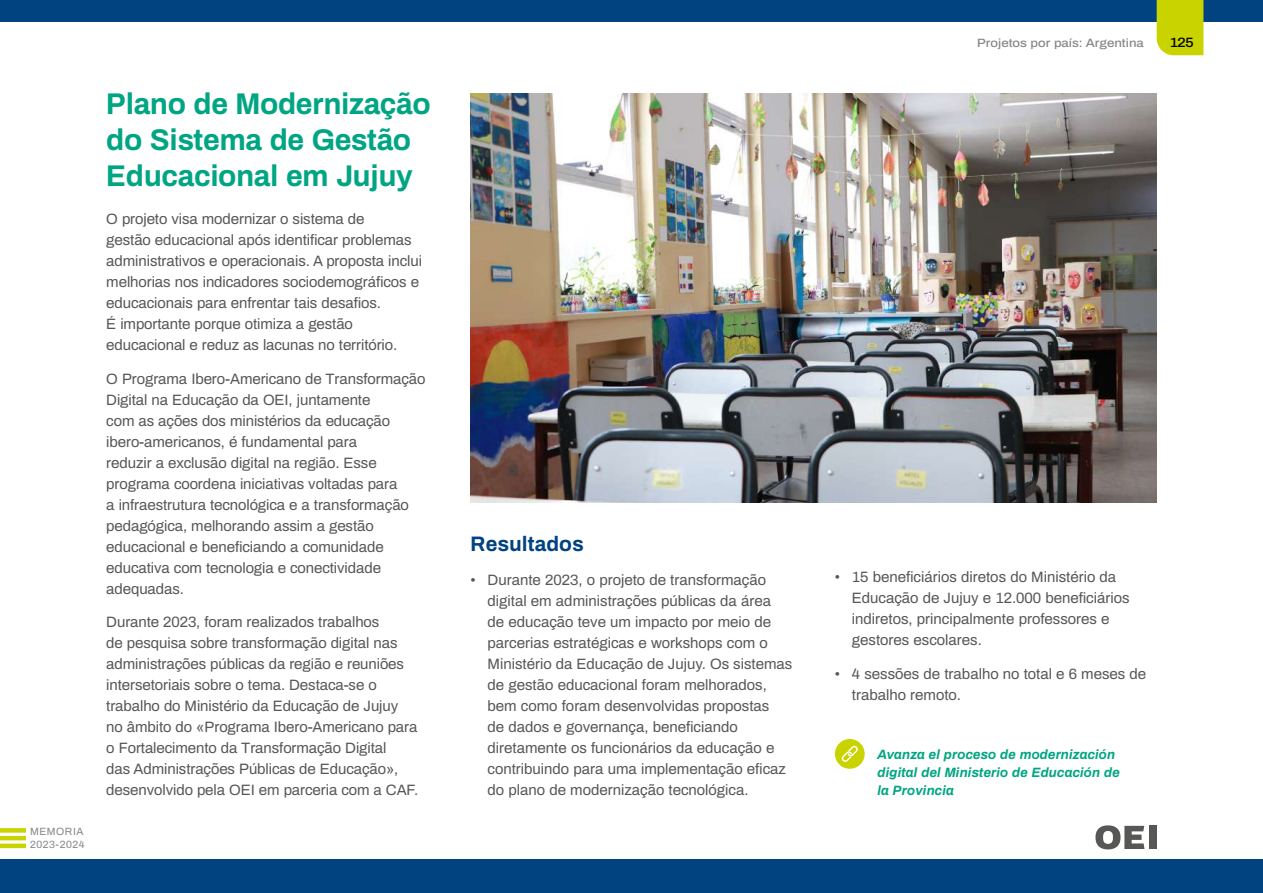
<style>
.page{position:relative;width:1263px;height:893px;background:#fff}
.page>*{position:absolute;margin:0;border:0;box-sizing:border-box;transform-origin:0 0}
.t1{font:700 30px/36px "Archivo";letter-spacing:-.015em;color:#00a583}
.t2{font:700 21px "Archivo";color:#004380}
.t3{font:15px/21px "Archivo";letter-spacing:-.005em;color:#575756}
.t4{font:italic 700 13.5px/18px "Archivo";color:#00a583}
.t5{font:500 13.5px "Archivo";color:#000;scale:1.1 1}
.t6{font:500 12px "Archivo";color:#878787;scale:1.1 1}
.t7{font:10.5px/12.6px "Archivo";letter-spacing:.05em;color:#878787}
.s1{font-family:"Arial"}
</style>
<div class="page">
<div style="left:0;top:0;width:1263px;height:21px;background:#004380"></div>
<div style="left:0;top:859px;width:1263px;height:34px;background:#004380"></div>
<div style="left:1157px;top:0;width:46px;height:55px;background:#c8d300"></div>
<svg style="left:1095px;top:825px;width:49px;height:24px"></svg>
<div style="left:1149px;top:826px;width:8px;height:23px;background:#575756"></div>
<hr style="left:0;top:844px;width:26px;height:4px;background:#c8d300">
<hr style="left:0;top:836px;width:26px;height:4px;background:#c8d300">
<div style="left:0;top:828px;width:26px;height:5px;background:#c8d300"></div>
<img style="left:471px;top:94px;width:686px;height:409px">
<div style="left:835px;top:739px;width:30px;height:30px;background:#c8d300;border-radius:50%"></div>
<svg style="left:842px;top:746px;width:16px;height:16px"></svg>
<p class="t7" style="left:30px;top:825px;width:56px">MEMORIA<br>2023-2024</p>
<h1 class="t1" style="left:106px;top:84px;width:326px">Plano de Modernização do Sistema de Gestão<br>Educacional em Jujuy</h1>
<p class="t3" style="left:106px;top:207px;width:317px">O projeto visa modernizar o sistema de<br>gestão educacional após identificar problemas administrativos e operacionais. A proposta inclui melhorias nos indicadores sociodemográficos e educacionais para enfrentar tais desafios.<br>É importante porque otimiza a gestão educacional e reduz as lacunas no território.</p>
<p class="t3" style="left:106px;top:367px;width:321px">O Programa Ibero-Americano de Transformação Digital na Educação da OEI, juntamente<br>com as ações dos ministérios da educação ibero-americanos, é fundamental para<br>reduzir a exclusão digital na região. Esse programa coordena iniciativas voltadas para<br>a infraestrutura tecnológica e a transformação pedagógica, melhorando assim a gestão educacional e beneficiando a comunidade educativa com tecnologia e conectividade adequadas.</p>
<p class="t3" style="left:106px;top:611px;width:313px">Durante 2023, foram realizados trabalhos<br>de pesquisa sobre transformação digital nas administrações públicas da região e reuniões intersetoriais sobre o tema. Destaca-se o trabalho do Ministério da Educação de Jujuy no âmbito do <span class="s1">«</span>Programa Ibero-Americano para o Fortalecimento da Transformação Digital<br>das Administrações Públicas de Educação<span class="s1">»</span>, desenvolvido pela OEI em parceria com a CAF.</p>
<h2 class="t2" style="left:471px;top:529px;width:115px">Resultados</h2>
<p class="t3" style="left:488px;top:568px;width:306px;text-indent:-17px">• Durante 2023, o projeto de transformação digital em administrações públicas da área<br>de educação teve um impacto por meio de parcerias estratégicas e workshops com o Ministério da Educação de Jujuy. Os sistemas de gestão educacional foram melhorados, bem como foram desenvolvidas propostas<br>de dados e governança, beneficiando diretamente os funcionários da educação e contribuindo para uma implementação eficaz do plano de modernização tecnológica.</p>
<p class="t6" style="left:977px;top:34px;width:153px">Projetos por país: Argentina</p>
<p class="t5" style="left:1170px;top:32px;width:23px">125</p>
<p class="t3" style="left:852px;top:565px;width:279px;text-indent:-17px">• 15 beneficiários diretos do Ministério da Educação de Jujuy e 12.000 beneficiários indiretos, principalmente professores e gestores escolares.</p>
<p class="t3" style="left:852px;top:662px;width:296px;text-indent:-17px">• 4 sessões de trabalho no total e 6 meses de trabalho remoto.</p>
<p class="t4" style="left:877px;top:745px;width:244px">Avanza el proceso de modernización digital del Ministerio de Educación de la Provincia</p>
</div>
